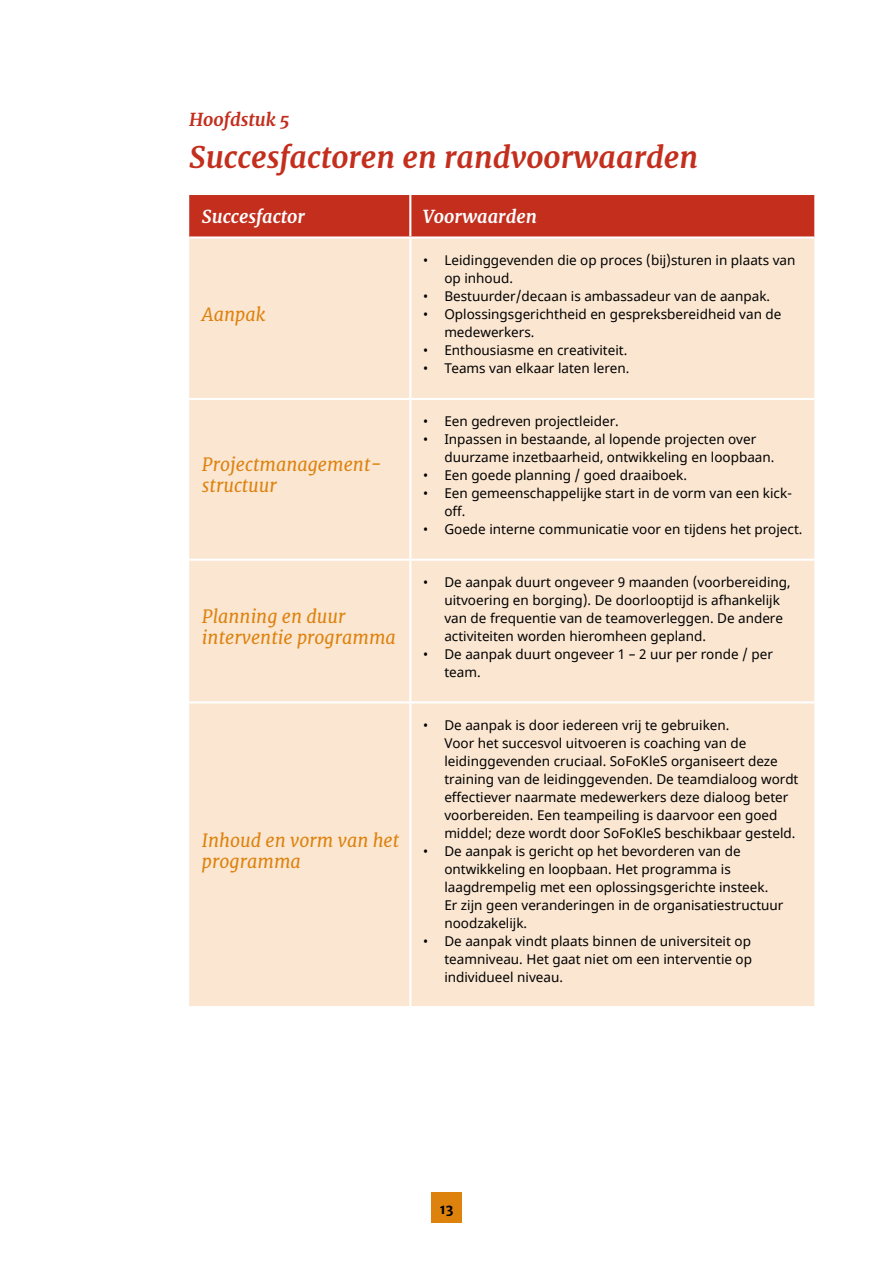
<style>
.page{position:relative;width:893px;height:1263px;background:#fff}
.page>*{position:absolute;margin:0;border:0;box-sizing:border-box;transform-origin:0 0}
.t1{font:italic 700 30px "Merriweather";color:#c32e1d}
.t2{font:italic 18px/21px "Merriweather";color:#de820e}
.t3{font:italic 700 18px "Merriweather";color:#fff}
.t4{font:italic 700 18px "Merriweather";color:#c32e1d}
.t5{font:13.5px/18px "Noto Sans";color:#000}
.t6{font:700 13.5px "Merriweather Sans";color:#000}
</style>
<div class="page">
<div style="left:431px;top:1192px;width:31px;height:31px;background:#de820e"></div>
<div style="left:189px;top:195px;width:625px;height:41px;background:#c32e1d"></div>
<div style="left:189px;top:239px;width:625px;height:767px;background:#fae6d1"></div>
<hr style="left:409px;top:195px;width:2px;height:41px;background:#fff">
<hr style="left:409px;top:239px;width:2px;height:159px;background:#fff">
<hr style="left:409px;top:400px;width:2px;height:159px;background:#fff">
<hr style="left:409px;top:561px;width:2px;height:140px;background:#fff">
<hr style="left:409px;top:703px;width:2px;height:303px;background:#fff">
<hr style="left:189px;top:398px;width:221px;height:2px;background:#fff">
<hr style="left:410px;top:398px;width:404px;height:2px;background:#fff">
<hr style="left:189px;top:559px;width:221px;height:2px;background:#fff">
<hr style="left:410px;top:559px;width:404px;height:2px;background:#fff">
<hr style="left:189px;top:701px;width:221px;height:2px;background:#fff">
<hr style="left:410px;top:701px;width:404px;height:2px;background:#fff">
<h2 class="t4" style="left:189px;top:107px;width:102px">Hoofdstuk 5</h2>
<h1 class="t1" style="left:189px;top:137px;width:511px">Succesfactoren en randvoorwaarden</h1>
<h2 class="t3" style="left:202px;top:204px;width:105px">Succesfactor</h2>
<h2 class="t3" style="left:423px;top:204px;width:116px">Voorwaarden</h2>
<h2 class="t2" style="left:202px;top:304px;width:65px">Aanpak</h2>
<h2 class="t2" style="left:202px;top:454px;width:181px">Projectmanagement&shy;structuur</h2>
<h2 class="t2" style="left:202px;top:606px;width:195px">Planning en duur interventie programma</h2>
<h2 class="t2" style="left:202px;top:829px;width:199px">Inhoud en vorm van het programma</h2>
<p class="t5" style="left:444px;top:252px;width:353px;text-indent:-21px">• Leidinggevenden die op proces (bij)sturen in plaats van op inhoud.</p>
<p class="t5" style="left:423px;top:288px;width:349px">• Bestuurder/decaan is ambassadeur van de aanpak.</p>
<p class="t5" style="left:444px;top:306px;width:339px;text-indent:-21px">• Oplossingsgerichtheid en gespreksbereidheid van de medewerkers.</p>
<p class="t5" style="left:423px;top:342px;width:206px">• Enthousiasme en creativiteit.</p>
<p class="t5" style="left:423px;top:360px;width:208px">• Teams van elkaar laten leren.</p>
<p class="t5" style="left:423px;top:413px;width:197px">• Een gedreven projectleider.</p>
<p class="t5" style="left:444px;top:431px;width:332px;text-indent:-21px">• Inpassen in bestaande, al lopende projecten over duurzame inzetbaarheid, ontwikkeling en loopbaan.</p>
<p class="t5" style="left:423px;top:467px;width:265px">• Een goede planning / goed draaiboek.</p>
<p class="t5" style="left:444px;top:485px;width:349px;text-indent:-21px">• Een gemeenschappelijke start in de vorm van een kick&shy;off.</p>
<p class="t5" style="left:423px;top:521px;width:381px">• Goede interne communicatie voor en tijdens het project.</p>
<p class="t5" style="left:444px;top:573px;width:348px;text-indent:-21px">• De aanpak duurt ongeveer 9 maanden (voorbereiding, uitvoering en borging). De doorlooptijd is afhankelijk van de frequentie van de teamoverleggen. De andere activiteiten worden hieromheen gepland.</p>
<p class="t5" style="left:444px;top:645px;width:330px;text-indent:-21px">• De aanpak duurt ongeveer 1 – 2 uur per ronde / per team.</p>
<p class="t5" style="left:444px;top:716px;width:356px;text-indent:-21px">• De aanpak is door iedereen vrij te gebruiken.<br>Voor het succesvol uitvoeren is coaching van de leidinggevenden cruciaal. SoFoKleS organiseert deze training van de leidinggevenden. De teamdialoog wordt effectiever naarmate medewerkers deze dialoog beter voorbereiden. Een teampeiling is daarvoor een goed middel; deze wordt door SoFoKleS beschikbaar gesteld.</p>
<p class="t5" style="left:444px;top:842px;width:341px;text-indent:-21px">• De aanpak is gericht op het bevorderen van de ontwikkeling en loopbaan. Het programma is laagdrempelig met een oplossingsgerichte insteek.<br>Er zijn geen veranderingen in de organisatiestructuur noodzakelijk.</p>
<p class="t5" style="left:444px;top:932px;width:309px;text-align:justify;text-indent:-21px">• De aanpak vindt plaats binnen de universiteit op teamniveau. Het gaat niet om een interventie op individueel niveau.</p>
<p class="t6" style="left:439px;top:1200px;width:16px">13</p>
</div>
